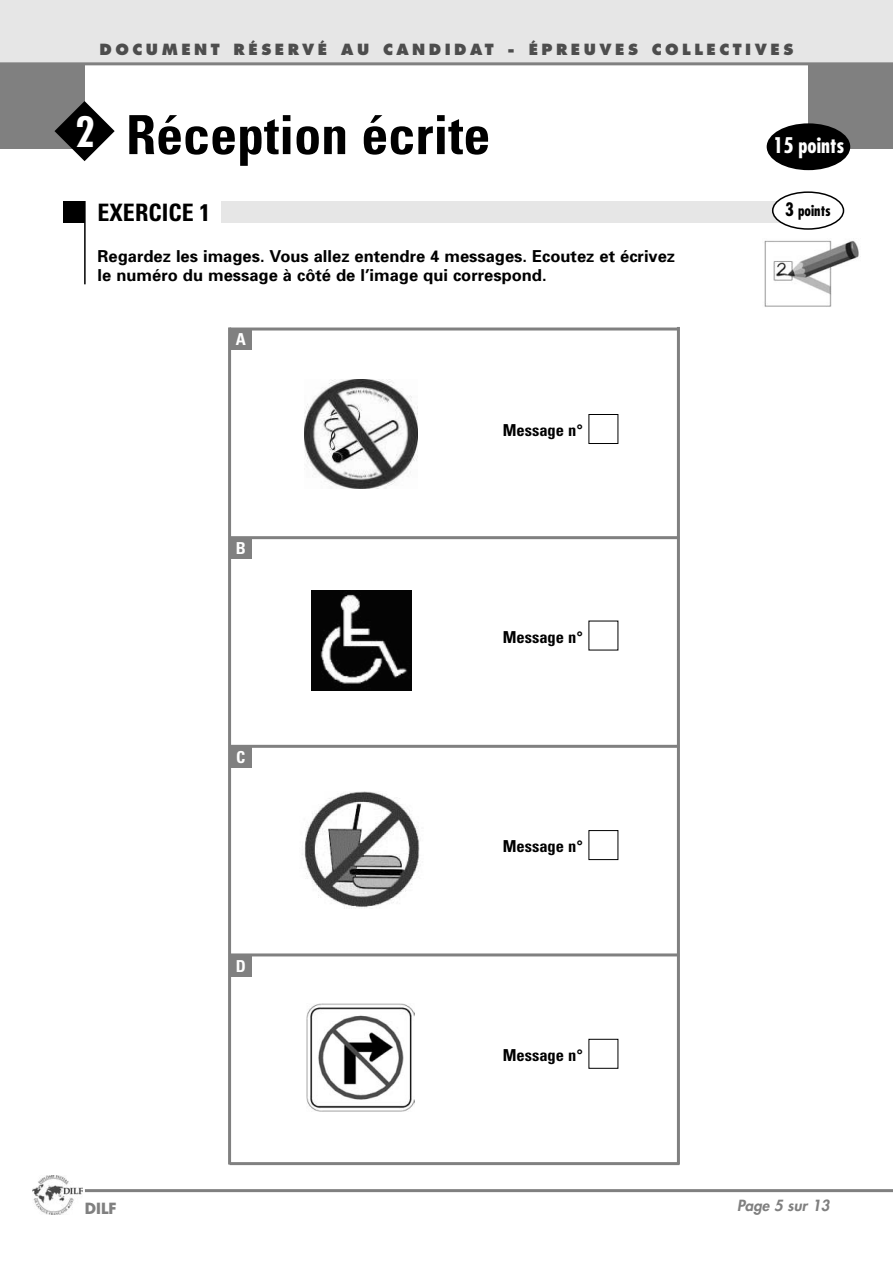
<style>
.page{position:relative;width:893px;height:1263px;background:#fff}
.page>*{position:absolute;margin:0;border:0;box-sizing:border-box;transform-origin:0 0}
.t1{font:700 condensed 54px "Univers";color:#000}
.t2{font:700 condensed 24px "Univers";color:#000}
.t3{font:700 condensed 21px "Futura";color:#fff}
.t4{font:700 16.5px/19.5px "Univers";color:#000}
.t5{font:700 condensed 16.5px "Univers";color:#000}
.t6{font:700 condensed 16.5px "Univers";color:#fff}
.t7{font:800 15px "Futura";letter-spacing:.235em;color:#4d4d4d}
.t8{font:italic 800 15px "Futura";color:#808080}
.t9{font:700 condensed 15px "Futura";color:#000}
.t10{font:700 15px "Futura";color:#808080}
.s1{font-family:"Futura";font-size:40.65px;color:#fff}
.s2{font-size:18px}
</style>
<div class="page">
<div style="left:0;top:0;width:892px;height:64px;background:#e6e6e6"></div>
<hr style="left:85px;top:1189px;width:807px;height:3px;background:#808080">
<hr style="left:0;top:62px;width:892px;height:3px;background:#808080">
<img style="left:33px;top:1175px;width:50px;height:39px">
<div style="left:808px;top:64px;width:84px;height:85px;background:#808080"></div>
<div style="left:0;top:64px;width:85px;height:85px;background:#808080"></div>
<div style="left:221px;top:201px;width:587px;height:21px;background:#e6e6e6"></div>
<svg style="left:772px;top:191px;width:72px;height:39px"></svg>
<div style="left:64px;top:201px;width:21px;height:21px;background:#000"></div>
<hr style="left:84px;top:201px;width:2px;height:83px;background:#000">
<svg style="left:54px;top:101px;width:61px;height:60px"></svg>
<div style="left:766px;top:123px;width:84px;height:47px;background:#000;border-radius:50%"></div>
<img style="left:305px;top:379px;width:112px;height:110px">
<div style="left:588px;top:414px;width:30px;height:30px;border:1px solid #000"></div>
<div style="left:230px;top:329px;width:21px;height:21px;background:#808080"></div>
<img style="left:311px;top:590px;width:101px;height:100px">
<div style="left:230px;top:537px;width:21px;height:21px;background:#808080"></div>
<img style="left:302px;top:791px;width:118px;height:117px">
<div style="left:588px;top:830px;width:30px;height:30px;border:1px solid #000"></div>
<div style="left:230px;top:747px;width:21px;height:21px;background:#808080"></div>
<img style="left:307px;top:1003px;width:108px;height:109px">
<div style="left:588px;top:1039px;width:30px;height:30px;border:1px solid #000"></div>
<div style="left:230px;top:955px;width:21px;height:22px;background:#808080"></div>
<hr style="left:229px;top:1162px;width:450px;height:3px;background:#808080">
<hr style="left:228px;top:327px;width:3px;height:838px;background:#808080">
<hr style="left:677px;top:327px;width:3px;height:838px;background:#808080">
<hr style="left:229px;top:328px;width:450px;height:3px;background:#808080">
<hr style="left:229px;top:536px;width:450px;height:3px;background:#808080">
<hr style="left:229px;top:745px;width:450px;height:3px;background:#808080">
<hr style="left:229px;top:953px;width:450px;height:3px;background:#808080">
<img style="left:764px;top:240px;width:95px;height:67px">
<p class="t7" style="left:100px;top:43px;width:695px">DOCUMENT RÉSERVÉ AU CANDIDAT - ÉPREUVES COLLECTIVES</p>
<h1 class="t1" style="left:75px;top:115px;width:417px"><span class="s1">2</span> Réception écrite</h1>
<h2 class="t2" style="left:98px;top:204px;width:114px">EXERCICE 1</h2>
<p class="t4" style="left:98px;top:248px;width:579px">Regardez les images. Vous allez entendre 4 messages. Ecoutez et écrivez le numéro du message à côté de l’image qui correspond.</p>
<p class="t10" style="left:85px;top:1201px;width:33px">DILF</p>
<p class="t6" style="left:236px;top:333px;width:12px">A</p>
<p class="t6" style="left:236px;top:542px;width:12px">B</p>
<p class="t6" style="left:236px;top:751px;width:11px">C</p>
<p class="t6" style="left:236px;top:960px;width:12px">D</p>
<p class="t5" style="left:502px;top:424px;width:82px">Message n°</p>
<p class="t5" style="left:502px;top:631px;width:82px">Message n°</p>
<p class="t5" style="left:502px;top:841px;width:82px">Message n°</p>
<p class="t5" style="left:502px;top:1049px;width:82px">Message n°</p>
<p class="t3" style="left:773px;top:136px;width:73px">15 points</p>
<p class="t9" style="left:785px;top:204px;width:47px"><span class="s2">3</span> points</p>
<p class="t8" style="left:737px;top:1198px;width:94px">Page 5 sur 13</p>
</div>
